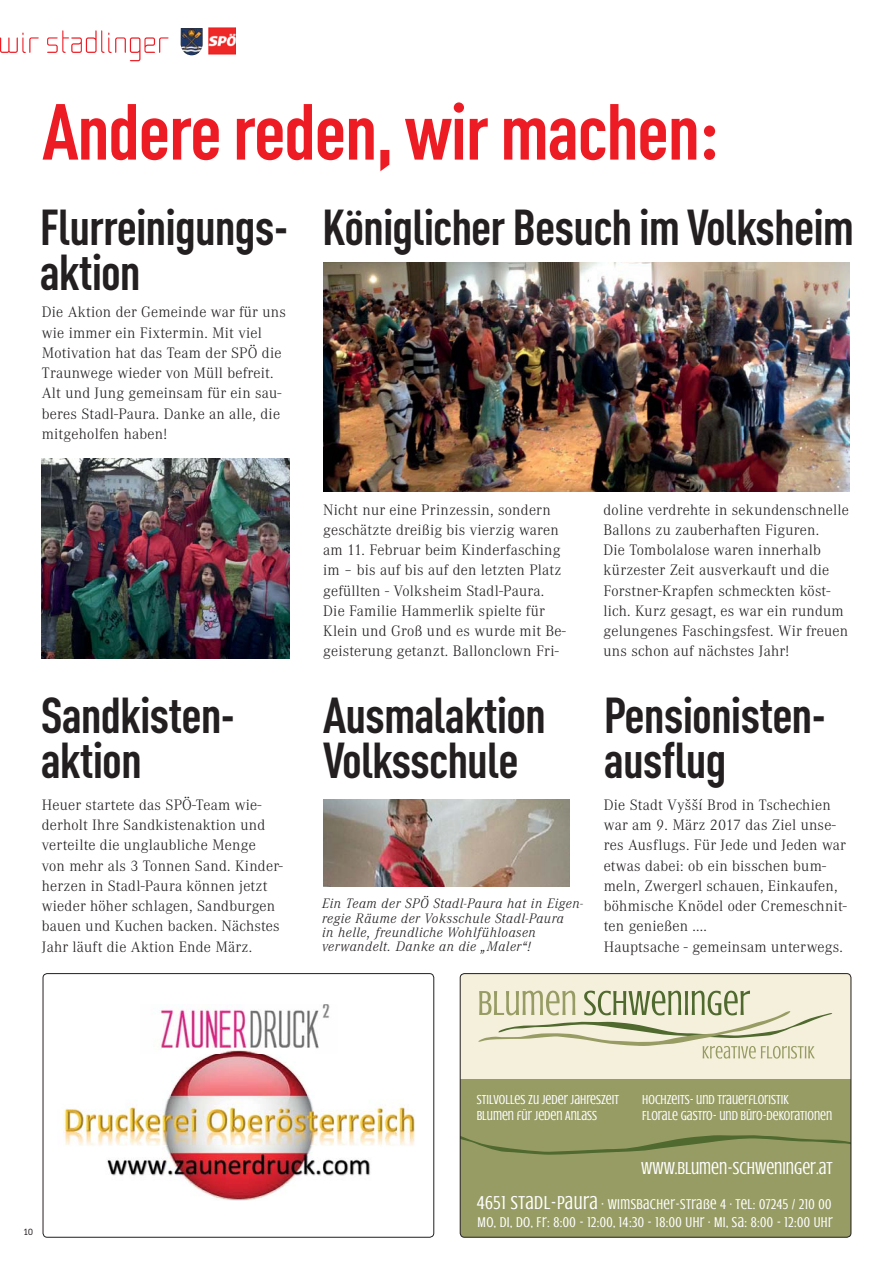
<style>
.page{position:relative;width:893px;height:1263px;background:#fff}
.page>*{position:absolute;margin:0;border:0;box-sizing:border-box;transform-origin:0 0}
.t1{font:700 78px "CADIN Condensed";letter-spacing:-.02em;color:#ed1c24}
.t2{font:700 49.8px/45px "CADIN Condensed";letter-spacing:-.02em;color:#231f20}
.t3{font:17.85px "Crushed";color:#fff}
.t4{font:300 15.75px/20.2px "Corporate A";letter-spacing:.015em;color:#231f20}
.t5{font:14.55px/18.3px "Crushed";letter-spacing:.025em;color:#fff}
.t6{font:italic 300 14.25px/14.2px "Corporate A";letter-spacing:.04em;color:#231f20}
.t7{font:13.35px/16px "Crushed";color:#fff}
.t8{font:10.5px "CADIN Caps";color:#231f20}
.s1{font-size:19.2px}
.s2{font-size:15.3px}
</style>
<div class="page">
<svg style="left:0;top:30px;width:169px;height:31px"></svg>
<img style="left:209px;top:28px;width:26px;height:26px">
<img style="left:181px;top:28px;width:21px;height:27px">
<img style="left:159px;top:1004px;width:171px;height:45px">
<img style="left:168px;top:1050px;width:142px;height:150px">
<img style="left:64px;top:1106px;width:351px;height:40px">
<img style="left:163px;top:1099px;width:152px;height:47px">
<img style="left:107px;top:1147px;width:264px;height:36px">
<img style="left:166px;top:1146px;width:146px;height:1px">
<div style="left:43px;top:973px;width:391px;height:264px;border:1px solid #231f20;border-radius:4px"></div>
<div style="left:460px;top:973px;width:391px;height:264px;background:#f5f0dc;border-radius:4px"></div>
<div style="left:460px;top:1079px;width:391px;height:158px;background:#979c64"></div>
<svg style="left:478px;top:990px;width:354px;height:68px"></svg>
<svg style="left:462px;top:1135px;width:387px;height:20px"></svg>
<div style="left:460px;top:973px;width:391px;height:264px;border:1px solid #231f20;border-radius:4px"></div>
<img style="left:323px;top:263px;width:527px;height:228px">
<img style="left:42px;top:459px;width:247px;height:199px">
<img style="left:323px;top:799px;width:246px;height:88px">
<h1 class="t1" style="left:42px;top:104px;width:678px">Andere reden, wir machen:</h1>
<h2 class="t2" style="left:40px;top:211px;width:816px">Flurreinigungs- Königlicher Besuch im Volksheim aktion</h2>
<p class="t4" style="left:42px;top:303px;width:246px">Die Aktion der Gemeinde war für uns wie immer ein Fixtermin. Mit viel<br>Motivation hat das Team der SPÖ die<br>Traunwege wieder von Müll befreit.<br>Alt und Jung gemeinsam für ein sau&shy;beres Stadl-Paura. Danke an alle, die mitgeholfen haben!</p>
<p class="t4" style="left:323px;top:500px;width:244px">Nicht nur eine Prinzessin, sondern geschätzte dreißig bis vierzig waren am 11. Februar beim Kinderfasching im – bis auf bis auf den letzten Platz gefüllten - Volksheim Stadl-Paura.<br>Die Familie Hammerlik spielte für Klein und Groß und es wurde mit Be&shy;geisterung getanzt. Ballonclown Fri-</p>
<p class="t4" style="left:603px;top:500px;width:247px">doline verdrehte in sekundenschnelle Ballons zu zauberhaften Figuren.<br>Die Tombolalose waren innerhalb kürzester Zeit ausverkauft und die Forstner-Krapfen schmeckten köst&shy;lich. Kurz gesagt, es war ein rundum gelungenes Faschingsfest. Wir freuen uns schon auf nächstes Jahr!</p>
<h2 class="t2" style="left:41px;top:699px;width:196px">Sandkisten&shy;aktion</h2>
<h2 class="t2" style="left:323px;top:699px;width:224px">Ausmalaktion<br>Volksschule</h2>
<h2 class="t2" style="left:604px;top:699px;width:224px">Pensionisten&shy;ausflug</h2>
<p class="t4" style="left:42px;top:796px;width:242px">Heuer startete das SPÖ-Team wie&shy;derholt Ihre Sandkistenaktion und verteilte die unglaubliche Menge von mehr als 3 Tonnen Sand. Kinder&shy;herzen in Stadl-Paura können jetzt wieder höher schlagen, Sandburgen bauen und Kuchen backen. Nächstes Jahr läuft die Aktion Ende März.</p>
<p class="t4" style="left:604px;top:796px;width:245px">Die Stadt Vyšší Brod in Tschechien war am 9. März 2017 das Ziel unse&shy;res Ausflugs. Für Jede und Jeden war etwas dabei: ob ein bisschen bum&shy;meln, Zwergerl schauen, Einkaufen, böhmische Knödel oder Cremeschnit&shy;ten genießen ....<br>Hauptsache - gemeinsam unterwegs.</p>
<p class="t6" style="left:322px;top:898px;width:262px">Ein Team der SPÖ Stadl-Paura hat in Eigen&shy;regie Räume der Voksschule Stadl-Paura<br>in helle, freundliche Wohlfühloasen verwandelt. Danke an die „Maler“!</p>
<p class="t8" style="left:24px;top:1227px;width:11px">10</p>
<p class="t7" style="left:477px;top:1092px;width:144px">STILVOLLES ZU JEDER JAHRESZEIT<br>BLUMEN FÜR JEDEN ANLASS</p>
<p class="t7" style="left:642px;top:1092px;width:192px">HOCHZEITS- UND TRAUERFLORISTIK<br>FLORALE GASTRO- UND BÜRO-DEKORATIONEN</p>
<p class="t3" style="left:641px;top:1158px;width:193px">WWW.BLUMEN-SCHWENINGER.AT</p>
<p class="t5" style="left:477px;top:1195px;width:357px"><span class="s1">4651 STADL-PAURA</span> <span class="s2">·</span> WIMSBACHER-STRAßE 4 · TEL: 07245 / 210 00<br>MO, DI, DO, FR: 8:00 - 12:00, 14:30 - 18:00 UHR · MI, SA: 8:00 - 12:00 UHR</p>
</div>
